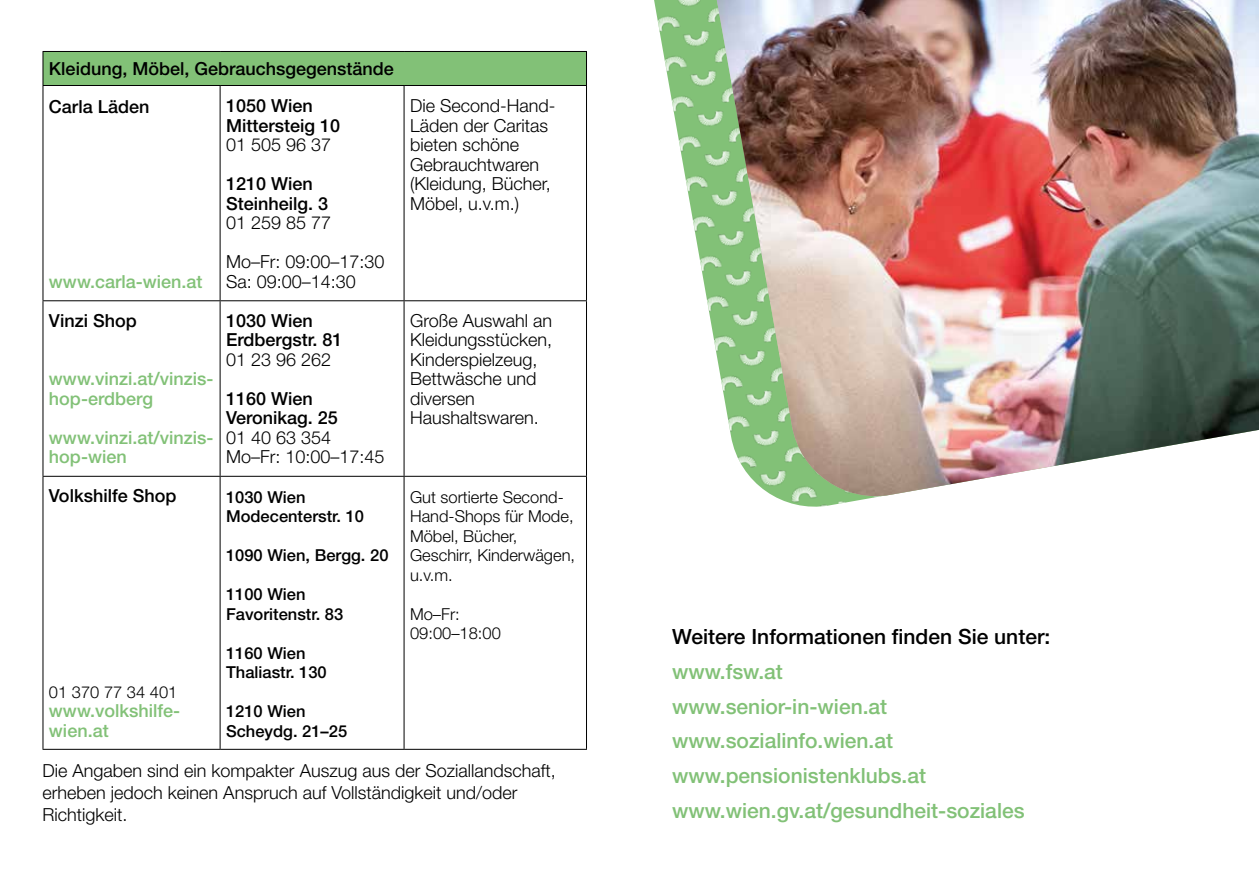
<style>
.page{position:relative;width:1259px;height:893px;background:#fff}
.page>*{position:absolute;margin:0;border:0;box-sizing:border-box;transform-origin:0 0}
.t1{font:500 21px/34.7px "Helvetica Neue LT Pro";color:#82c177}
.t2{font:500 21px "Helvetica Neue LT Pro";color:#000}
.t3{font:300 18px/19.5px "Helvetica Neue LT Pro";color:#000}
.t4{font:500 18px/19.5px "Helvetica Neue LT Pro";color:#000}
.t5{font:500 18px/19.5px "Helvetica Neue LT Pro";color:#82c177}
.t6{font:300 16.5px/19.5px "Helvetica Neue LT Pro";color:#000}
.t7{font:500 16.5px/19.5px "Helvetica Neue LT Pro";color:#000}
</style>
<div class="page">
<img style="left:654px;top:0;width:189px;height:507px">
<div style="left:43px;top:51px;width:543px;height:34px;background:#82c177"></div>
<hr style="left:43px;top:51px;width:177px;height:1px;background:#000">
<hr style="left:43px;top:52px;width:1px;height:33px;background:#000">
<hr style="left:220px;top:51px;width:184px;height:1px;background:#000">
<hr style="left:404px;top:51px;width:183px;height:1px;background:#000">
<hr style="left:586px;top:52px;width:1px;height:33px;background:#000">
<hr style="left:43px;top:85px;width:177px;height:1px;background:#000">
<hr style="left:43px;top:86px;width:1px;height:214px;background:#000">
<hr style="left:220px;top:85px;width:184px;height:1px;background:#000">
<hr style="left:220px;top:86px;width:1px;height:214px;background:#000">
<hr style="left:404px;top:85px;width:183px;height:1px;background:#000">
<hr style="left:403px;top:86px;width:1px;height:214px;background:#000">
<hr style="left:586px;top:86px;width:1px;height:214px;background:#000">
<hr style="left:43px;top:300px;width:177px;height:1px;background:#000">
<hr style="left:43px;top:301px;width:1px;height:175px;background:#000">
<hr style="left:220px;top:300px;width:184px;height:1px;background:#000">
<hr style="left:220px;top:301px;width:1px;height:175px;background:#000">
<hr style="left:404px;top:300px;width:183px;height:1px;background:#000">
<hr style="left:403px;top:301px;width:1px;height:175px;background:#000">
<hr style="left:586px;top:301px;width:1px;height:175px;background:#000">
<hr style="left:43px;top:476px;width:177px;height:1px;background:#000">
<hr style="left:43px;top:477px;width:1px;height:272px;background:#000">
<hr style="left:220px;top:476px;width:184px;height:1px;background:#000">
<hr style="left:220px;top:477px;width:1px;height:272px;background:#000">
<hr style="left:404px;top:476px;width:183px;height:1px;background:#000">
<hr style="left:403px;top:477px;width:1px;height:272px;background:#000">
<hr style="left:586px;top:477px;width:1px;height:272px;background:#000">
<hr style="left:43px;top:749px;width:177px;height:1px;background:#000">
<hr style="left:220px;top:749px;width:184px;height:1px;background:#000">
<hr style="left:404px;top:749px;width:183px;height:1px;background:#000">
<svg style="left:702px;top:0;width:15px;height:503px"></svg>
<img style="left:717px;top:0;width:542px;height:503px">
<p class="t4" style="left:49px;top:49px;width:346px;line-height:37.7px">Kleidung, Möbel, Gebrauchsgegenstände<br>Carla Läden</p>
<p class="t4" style="left:226px;top:96px;width:116px">1050 Wien<br>Mittersteig 10</p>
<p class="t3" style="left:226px;top:135px;width:107px">01 505 96 37</p>
<p class="t4" style="left:226px;top:174px;width:104px">1210 Wien<br>Steinheilg. 3</p>
<p class="t3" style="left:226px;top:203px;width:160px;line-height:39px">01 259 85 77<br>Mo–Fr: 09:00–17:30</p>
<p class="t3" style="left:226px;top:271px;width:131px">Sa: 09:00–14:30</p>
<p class="t5" style="left:49px;top:272px;width:155px">www.carla-wien.at</p>
<p class="t4" style="left:49px;top:311px;width:89px">Vinzi Shop</p>
<p class="t5" style="left:49px;top:369px;width:166px">www.vinzi.at/vinzis&shy;hop-erdberg</p>
<p class="t5" style="left:49px;top:428px;width:166px">www.vinzi.at/vinzis&shy;hop-wien</p>
<p class="t4" style="left:49px;top:486px;width:129px">Volkshilfe Shop</p>
<p class="t6" style="left:49px;top:682px;width:130px">01 370 77 34 401</p>
<p class="t5" style="left:49px;top:701px;width:133px">www.volkshilfe&shy;wien.at</p>
<p class="t4" style="left:226px;top:311px;width:118px">1030 Wien<br>Erdbergstr. 81</p>
<p class="t3" style="left:226px;top:349px;width:107px">01 23 96 262</p>
<p class="t4" style="left:226px;top:389px;width:113px">1160 Wien<br>Veronikag. 25</p>
<p class="t3" style="left:226px;top:427px;width:160px">01 40 63 354<br>Mo–Fr: 10:00–17:45</p>
<p class="t7" style="left:226px;top:487px;width:139px">1030 Wien<br>Modecenterstr. 10</p>
<p class="t7" style="left:226px;top:545px;width:164px">1090 Wien, Bergg. 20</p>
<p class="t7" style="left:226px;top:584px;width:119px">1100 Wien<br>Favoritenstr. 83</p>
<p class="t7" style="left:226px;top:643px;width:102px">1160 Wien<br>Thaliastr. 130</p>
<p class="t7" style="left:226px;top:701px;width:123px">1210 Wien<br>Scheydg. 21–25</p>
<p class="t3" style="left:410px;top:96px;width:147px">Die Second-Hand-<br>Läden der Caritas bieten schöne<br>Gebrauchtwaren (Kleidung, Bücher,<br>Möbel, u.v.m.)</p>
<p class="t3" style="left:410px;top:310px;width:144px">Große Auswahl an<br>Kleidungsstücken,<br>Kinderspielzeug,<br>Bettwäsche und diversen<br>Haushaltswaren.</p>
<p class="t6" style="left:410px;top:487px;width:167px">Gut sortierte Second-<br>Hand-Shops für Mode,<br>Möbel, Bücher,<br>Geschirr, Kinderwägen, u.v.m.</p>
<p class="t6" style="left:410px;top:604px;width:92px">Mo–Fr:<br>09:00–18:00</p>
<p class="t3" style="left:43px;top:760px;width:515px;line-height:21.6px">Die Angaben sind ein kompakter Auszug aus der Soziallandschaft, erheben jedoch keinen Anspruch auf Vollständigkeit und/oder<br>Richtigkeit.</p>
<p class="t2" style="left:672px;top:624px;width:380px">Weitere Informationen finden Sie unter:</p>
<p class="t1" style="left:672px;top:654px;width:354px">www.fsw.at<br>www.senior-in-wien.at www.sozialinfo.wien.at www.pensionistenklubs.at www.wien.gv.at/gesundheit-soziales</p>
</div>
